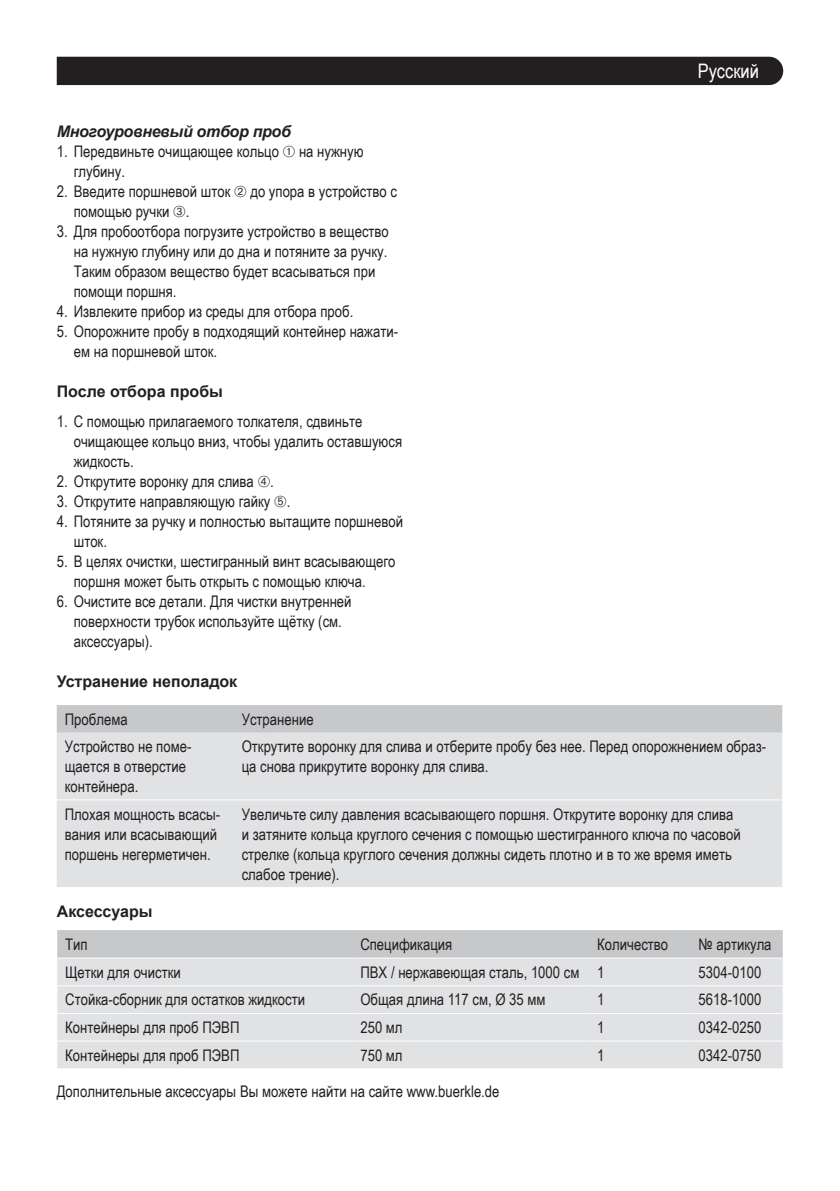
<style>
.page{position:relative;width:840px;height:1191px;background:#fff}
.page>*{position:absolute;margin:0;border:0;box-sizing:border-box;transform-origin:0 0}
.t1{font:20px "Arial Narrow";color:#fff}
.t2{font:16px/20px "Arial Narrow";color:#231f20}
.t3{font:700 16px "Arial";color:#231f20}
.t4{font:italic 700 16px "Arial";letter-spacing:-.02em;color:#231f20}
</style>
<div class="page">
<div style="left:57px;top:57px;width:725px;height:28px;background:#231f20"></div>
<div style="left:57px;top:705px;width:724px;height:27px;background:#c7c8ca"></div>
<div style="left:57px;top:732px;width:724px;height:155px;background:#e1e2e4"></div>
<hr style="left:57px;top:799px;width:176px;height:1px;background:#fff">
<hr style="left:233px;top:799px;width:548px;height:1px;background:#fff">
<div style="left:57px;top:930px;width:725px;height:27px;background:#c7c8ca"></div>
<div style="left:57px;top:958px;width:725px;height:110px;background:#e1e2e4"></div>
<hr style="left:57px;top:985px;width:295px;height:1px;background:#fff">
<hr style="left:352px;top:985px;width:237px;height:1px;background:#fff">
<hr style="left:589px;top:985px;width:101px;height:1px;background:#fff">
<hr style="left:690px;top:985px;width:92px;height:1px;background:#fff">
<hr style="left:57px;top:1013px;width:295px;height:1px;background:#fff">
<hr style="left:352px;top:1013px;width:237px;height:1px;background:#fff">
<hr style="left:589px;top:1013px;width:101px;height:1px;background:#fff">
<hr style="left:690px;top:1013px;width:92px;height:1px;background:#fff">
<hr style="left:57px;top:1040px;width:295px;height:1px;background:#fff">
<hr style="left:352px;top:1040px;width:237px;height:1px;background:#fff">
<hr style="left:589px;top:1040px;width:101px;height:1px;background:#fff">
<hr style="left:690px;top:1040px;width:92px;height:1px;background:#fff">
<p class="t4" style="left:57px;top:120px;width:235px">Многоуровневый отбор проб</p>
<p class="t2" style="left:74px;top:140px;width:291px;text-indent:-17px">1. Передвиньте очищающее кольцо ➀ на нужную глубину.</p>
<p class="t2" style="left:74px;top:180px;width:324px;text-indent:-17px">2. Введите поршневой шток ➁ до упора в устройство с помощью ручки ➂.</p>
<p class="t2" style="left:74px;top:220px;width:316px;text-indent:-17px">3. Для пробоотбора погрузите устройство в вещество на нужную глубину или до дна и потяните за ручку.<br>Таким образом вещество будет всасываться при помощи поршня.</p>
<p class="t2" style="left:57px;top:300px;width:298px">4. Извлеките прибор из среды для отбора проб.</p>
<p class="t2" style="left:74px;top:320px;width:325px;text-indent:-17px">5. Опорожните пробу в подходящий контейнер нажати&shy;ем на поршневой шток.</p>
<p class="t3" style="left:57px;top:380px;width:168px">После отбора пробы</p>
<p class="t2" style="left:74px;top:410px;width:329px;text-indent:-17px">1. С помощью прилагаемого толкателя, сдвиньте очищающее кольцо вниз, чтобы удалить оставшуюся жидкость.</p>
<p class="t2" style="left:57px;top:470px;width:218px">2. Открутите воронку для слива ➃.</p>
<p class="t2" style="left:57px;top:490px;width:235px">3. Открутите направляющую гайку ➄.</p>
<p class="t2" style="left:74px;top:510px;width:330px;text-indent:-17px">4. Потяните за ручку и полностью вытащите поршневой шток.</p>
<p class="t2" style="left:74px;top:550px;width:323px;text-indent:-17px">5. В целях очистки, шестигранный винт всасывающего поршня может быть открыть с помощью ключа.</p>
<p class="t2" style="left:74px;top:590px;width:279px;text-indent:-17px">6. Очистите все детали. Для чистки внутренней поверхности трубок используйте щётку (см. аксессуары).</p>
<p class="t3" style="left:57px;top:670px;width:182px">Устранение неполадок</p>
<p class="t1" style="left:697px;top:56px;width:62px">Русский</p>
<p class="t2" style="left:65px;top:708px;width:64px">Проблема</p>
<p class="t2" style="left:241px;top:708px;width:73px">Устранение</p>
<p class="t2" style="left:65px;top:735px;width:128px">Устройство не поме&shy;щается в отверстие контейнера.</p>
<p class="t2" style="left:241px;top:735px;width:525px">Открутите воронку для слива и отберите пробу без нее. Перед опорожнением образ&shy;ца снова прикрутите воронку для слива.</p>
<p class="t2" style="left:65px;top:803px;width:157px">Плохая мощность всасы&shy;вания или всасывающий поршень негерметичен.</p>
<p class="t2" style="left:241px;top:803px;width:500px">Увеличьте силу давления всасывающего поршня. Открутите воронку для слива и затяните кольца круглого сечения с помощью шестигранного ключа по часовой стрелке (кольца круглого сечения должны сидеть плотно и в то же время иметь слабое трение).</p>
<p class="t3" style="left:57px;top:900px;width:97px">Аксессуары</p>
<p class="t2" style="left:65px;top:933px;width:24px">Тип</p>
<p class="t2" style="left:360px;top:933px;width:93px">Спецификация</p>
<p class="t2" style="left:597px;top:933px;width:72px">Количество</p>
<p class="t2" style="left:698px;top:933px;width:74px">№ артикула</p>
<p class="t2" style="left:65px;top:961px;width:117px">Щетки для очистки</p>
<p class="t2" style="left:360px;top:961px;width:245px">ПВХ / нержавеющая сталь, 1000 см 1</p>
<p class="t2" style="left:698px;top:961px;width:64px">5304-0100</p>
<p class="t2" style="left:65px;top:989px;width:241px">Стойка-сборник для остатков жидкости</p>
<p class="t2" style="left:360px;top:989px;width:186px">Общая длина 117 см, Ø 35 мм</p>
<p class="t2" style="left:597px;top:989px;width:9px">1</p>
<p class="t2" style="left:698px;top:989px;width:64px">5618-1000</p>
<p class="t2" style="left:65px;top:1016px;width:176px">Контейнеры для проб ПЭВП</p>
<p class="t2" style="left:360px;top:1016px;width:44px">250 мл</p>
<p class="t2" style="left:597px;top:1016px;width:9px">1</p>
<p class="t2" style="left:698px;top:1016px;width:64px">0342-0250</p>
<p class="t2" style="left:65px;top:1044px;width:176px">Контейнеры для проб ПЭВП</p>
<p class="t2" style="left:360px;top:1044px;width:44px">750 мл</p>
<p class="t2" style="left:597px;top:1044px;width:9px">1</p>
<p class="t2" style="left:698px;top:1044px;width:64px">0342-0750</p>
<p class="t2" style="left:57px;top:1080px;width:444px">Дополнительные аксессуары Вы можете найти на сайте www.buerkle.de</p>
</div>
